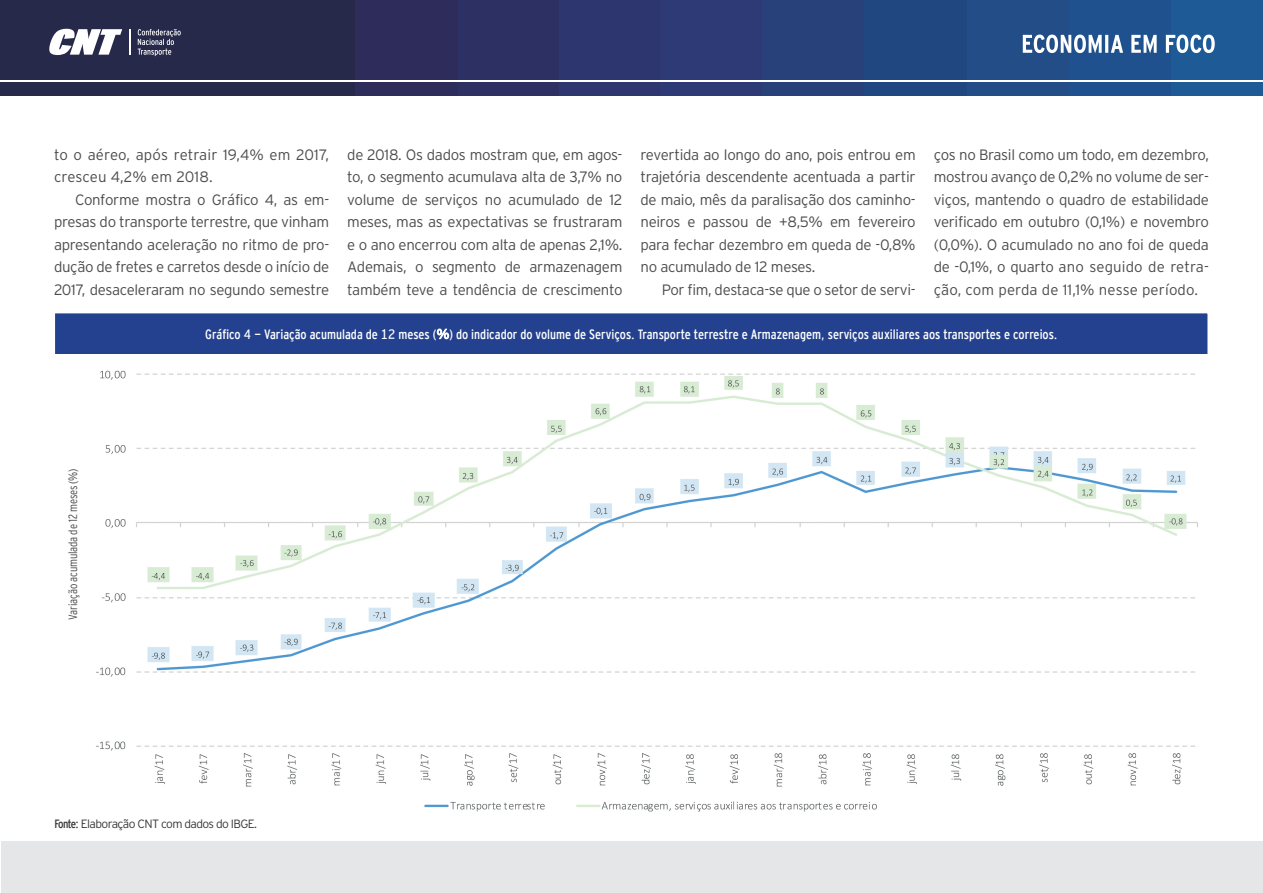
<style>
.page{position:relative;width:1263px;height:893px;background:#fff}
.page>*{position:absolute;margin:0;border:0;box-sizing:border-box;transform-origin:0 0}
.t1{font:300 15px/22.5px "Interstate";letter-spacing:-.02em;color:#4b4c4d;text-align:justify}
.t2{font:300 15px/22.5px "Interstate";letter-spacing:.01em;color:#4b4c4d}
.t3{font:13.5px "Interstate Cond Mono";color:#fff}
.t4{font:300 12px "Interstate";letter-spacing:-.05em;color:#383839}
.t5{font:300 condensed 12px "Interstate";letter-spacing:-.015em;color:#4b4c4d}
.s1{font-family:"Interstate";font-weight:300}
.s2{font-family:"Interstate Cond Mono";font-weight:400}
</style>
<div class="page">
<div style="left:0;top:0;width:356px;height:80px;background:#27294b"></div>
<div style="left:1170px;top:0;width:93px;height:80px;background:#1e5a96"></div>
<div style="left:1068px;top:0;width:102px;height:80px;background:#1e518e"></div>
<div style="left:966px;top:0;width:102px;height:80px;background:#224d87"></div>
<div style="left:864px;top:0;width:102px;height:80px;background:#214781"></div>
<div style="left:762px;top:0;width:102px;height:80px;background:#28417b"></div>
<div style="left:660px;top:0;width:102px;height:80px;background:#2d3a75"></div>
<div style="left:558px;top:0;width:102px;height:80px;background:#2d366e"></div>
<div style="left:457px;top:0;width:102px;height:80px;background:#2d3063"></div>
<div style="left:356px;top:0;width:102px;height:80px;background:#2e2c5b"></div>
<div style="left:0;top:82px;width:356px;height:14px;background:#27294b"></div>
<div style="left:1170px;top:82px;width:93px;height:14px;background:#1e5a96"></div>
<div style="left:1068px;top:82px;width:102px;height:14px;background:#1e518e"></div>
<div style="left:966px;top:82px;width:102px;height:14px;background:#224d87"></div>
<div style="left:864px;top:82px;width:102px;height:14px;background:#214781"></div>
<div style="left:762px;top:82px;width:102px;height:14px;background:#28417b"></div>
<div style="left:660px;top:82px;width:102px;height:14px;background:#2d3a75"></div>
<div style="left:558px;top:82px;width:102px;height:14px;background:#2d366e"></div>
<div style="left:457px;top:82px;width:102px;height:14px;background:#2d3063"></div>
<div style="left:356px;top:82px;width:102px;height:14px;background:#2e2c5b"></div>
<svg style="left:49px;top:29px;width:73px;height:26px"></svg>
<hr style="left:129px;top:29px;width:2px;height:26px;background:#fff">
<svg style="left:138px;top:29px;width:43px;height:27px"></svg>
<svg style="left:1023px;top:35px;width:192px;height:18px"></svg>
<div style="left:2px;top:842px;width:1261px;height:51px;background:#e5e6e8"></div>
<div style="left:54px;top:313px;width:1154px;height:42px;background:#23418f"></div>
<svg style="left:437px;top:328px;width:12px;height:11px"></svg>
<div style="left:54px;top:312px;width:1155px;height:43px;border:2px solid #fff"></div>
<img style="left:96px;top:370px;width:1102px;height:442px">
<p class="t2" style="left:54px;top:143px;width:277px">to o aéreo, após retrair 19,4% em 2017, cresceu 4,2% em 2018.</p>
<p class="t1" style="left:54px;top:188px;width:277px;text-indent:21px">Conforme mostra o Gráfico 4, as em&shy;presas do transporte terrestre, que vinham apresentando aceleração no ritmo de pro&shy;dução de fretes e carretos desde o início de 2017, desaceleraram no segundo semestre</p>
<p class="t1" style="left:347px;top:143px;width:277px">de 2018. Os dados mostram que, em agos&shy;to, o segmento acumulava alta de 3,7% no volume de serviços no acumulado de 12 meses, mas as expectativas se frustraram e o ano encerrou com alta de apenas 2,1%.<br>Ademais, o segmento de armazenagem também teve a tendência de crescimento</p>
<p class="t1" style="left:640px;top:143px;width:277px">revertida ao longo do ano, pois entrou em trajetória descendente acentuada a partir de maio, mês da paralisação dos caminho&shy;neiros e passou de +8,5% em fevereiro para fechar dezembro em queda de -0,8% no acumulado de 12 meses.</p>
<p class="t1" style="left:662px;top:278px;width:255px">Por fim, destaca-se que o setor de servi-</p>
<p class="t1" style="left:934px;top:143px;width:277px">ços no Brasil como um todo, em dezembro, mostrou avanço de 0,2% no volume de ser&shy;viços, mantendo o quadro de estabilidade verificado em outubro (0,1%) e novembro (0,0%). O acumulado no ano foi de queda de -0,1%, o quarto ano seguido de retra&shy;ção, com perda de 11,1% nesse período.</p>
<p class="t5" style="left:66px;top:620px;width:153px;rotate:-90deg">Variação acumulada de 12 meses (%)</p>
<p class="t3" style="left:205px;top:326px;width:854px">Gráfico 4 - Variação acumulada de 12 meses (<span class="s1">%</span>) do indicador do volume de Serviços. Transporte terrestre e Armazenagem, serviços auxiliares aos transportes e correios.</p>
<p class="t4" style="left:54px;top:817px;width:204px"><span class="s2">Fonte:</span> Elaboração CNT com dados do IBGE.</p>
</div>
